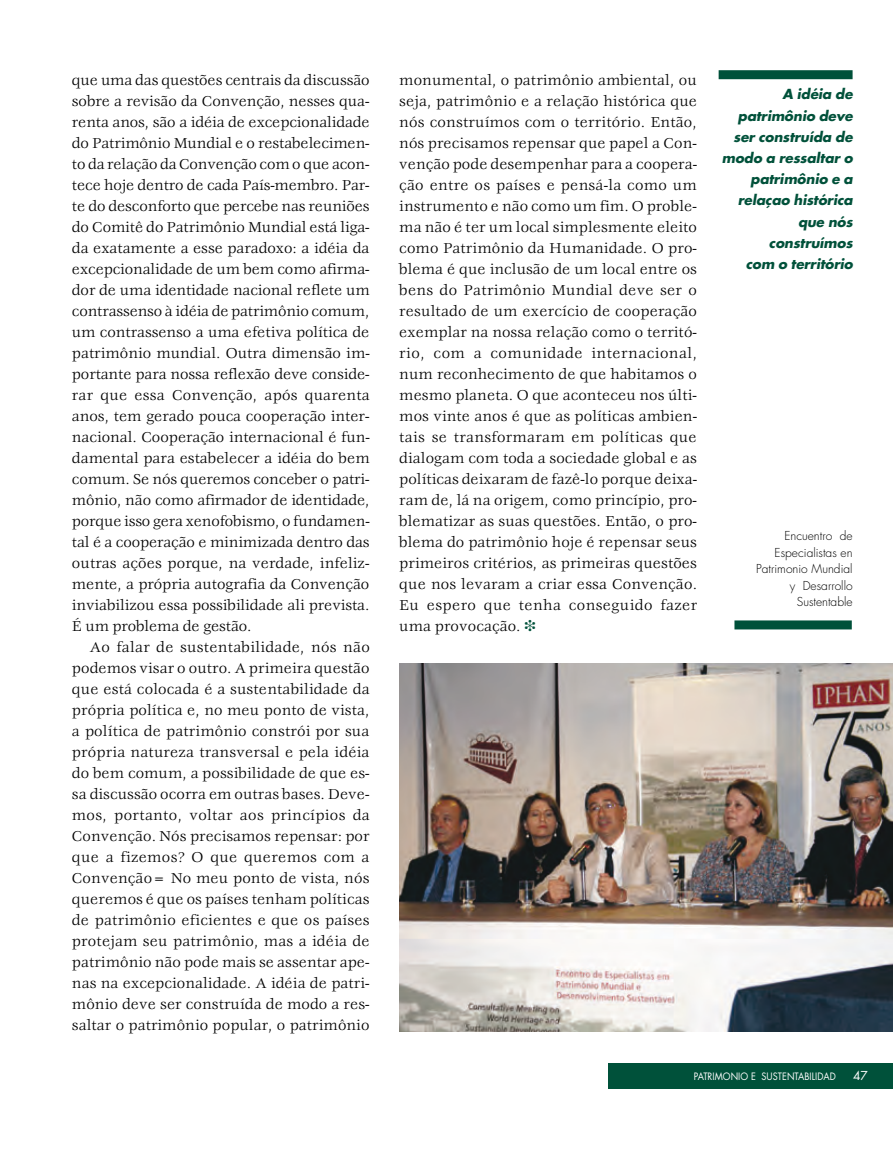
<style>
.page{position:relative;width:893px;height:1149px;background:#fff}
.page>*{position:absolute;margin:0;border:0;box-sizing:border-box;transform-origin:0 0}
.t1{font:15.75px/21px "Veljovic";letter-spacing:.005em;color:#000;text-align:justify}
.t2{font:italic 700 13.5px/21.1px "Futura";letter-spacing:-.005em;color:#00513a;text-align:right}
.t3{font:300 12px/16.5px "Futura";color:#000;text-align:right}
.t4{font:12px "Futura";color:#fff}
.t5{font:9.9px "Futura";letter-spacing:.005em;color:#fff;scale:.91 1}
</style>
<div class="page">
<div style="left:608px;top:1063px;width:285px;height:25px;background:#00513a"></div>
<div style="left:719px;top:70px;width:134px;height:9px;background:#00513a"></div>
<img style="left:399px;top:663px;width:494px;height:368px">
<div style="left:734px;top:620px;width:118px;height:9px;background:#00513a"></div>
<p class="t1" style="left:72px;top:70px;width:299px">que uma das questões centrais da discussão sobre a revisão da Convenção, nesses qua&shy;renta anos, são a idéia de excepcionalidade do Patrimônio Mundial e o restabelecimen&shy;to da relação da Convenção com o que acon&shy;tece hoje dentro de cada País-membro. Par&shy;te do desconforto que percebe nas reuniões do Comitê do Patrimônio Mundial está liga&shy;da exatamente a esse paradoxo: a idéia da excepcionalidade de um bem como afirma&shy;dor de uma identidade nacional reflete um contrassenso à idéia de patrimônio comum, um contrassenso a uma efetiva política de patrimônio mundial. Outra dimensão im&shy;portante para nossa reflexão deve conside&shy;rar que essa Convenção, após quarenta anos, tem gerado pouca cooperação inter&shy;nacional. Cooperação internacional é fun&shy;damental para estabelecer a idéia do bem comum. Se nós queremos conceber o patri&shy;mônio, não como afirmador de identidade, porque isso gera xenofobismo, o fundamen&shy;tal é a cooperação e minimizada dentro das outras ações porque, na verdade, infeliz&shy;mente, a própria autografia da Convenção inviabilizou essa possibilidade ali prevista.<br>É um problema de gestão.</p>
<p class="t1" style="left:72px;top:637px;width:299px;text-indent:18px">Ao falar de sustentabilidade, nós não podemos visar o outro. A primeira questão que está colocada é a sustentabilidade da própria política e, no meu ponto de vista, a política de patrimônio constrói por sua própria natureza transversal e pela idéia do bem comum, a possibilidade de que es&shy;sa discussão ocorra em outras bases. Deve&shy;mos, portanto, voltar aos princípios da Convenção. Nós precisamos repensar: por que a fizemos? O que queremos com a Convenção= No meu ponto de vista, nós queremos é que os países tenham políticas de patrimônio eficientes e que os países protejam seu patrimônio, mas a idéia de patrimônio não pode mais se assentar ape&shy;nas na excepcionalidade. A idéia de patri&shy;mônio deve ser construída de modo a res&shy;saltar o patrimônio popular, o patrimônio</p>
<p class="t1" style="left:399px;top:70px;width:299px">monumental, o patrimônio ambiental, ou seja, patrimônio e a relação histórica que nós construímos com o território. Então, nós precisamos repensar que papel a Con&shy;venção pode desempenhar para a coopera&shy;ção entre os países e pensá-la como um instrumento e não como um fim. O proble&shy;ma não é ter um local simplesmente eleito como Patrimônio da Humanidade. O pro&shy;blema é que inclusão de um local entre os bens do Patrimônio Mundial deve ser o resultado de um exercício de cooperação exemplar na nossa relação como o territó&shy;rio, com a comunidade internacional, num reconhecimento de que habitamos o mesmo planeta. O que aconteceu nos últi&shy;mos vinte anos é que as políticas ambien&shy;tais se transformaram em políticas que dialogam com toda a sociedade global e as políticas deixaram de fazê-lo porque deixa&shy;ram de, lá na origem, como princípio, pro&shy;blematizar as suas questões. Então, o pro&shy;blema do patrimônio hoje é repensar seus primeiros critérios, as primeiras questões que nos levaram a criar essa Convenção.<br>Eu espero que tenha conseguido fazer uma provocação.</p>
<p class="t2" style="left:722px;top:83px;width:133px">A idéia de patrimônio deve ser construída de modo a ressaltar o patrimônio e a relaçao histórica que nós construímos<br>com o território</p>
<p class="t3" style="left:756px;top:527px;width:98px">Encuentro de<br>Especialistas en<br>Patrimonio Mundial y Desarrollo<br>Sustentable</p>
<p class="t5" style="left:694px;top:1068px;width:158px">PATRIMONIO E SUSTENTABILIDAD</p>
<p class="t4" style="left:853px;top:1066px;width:16px">47</p>
</div>
